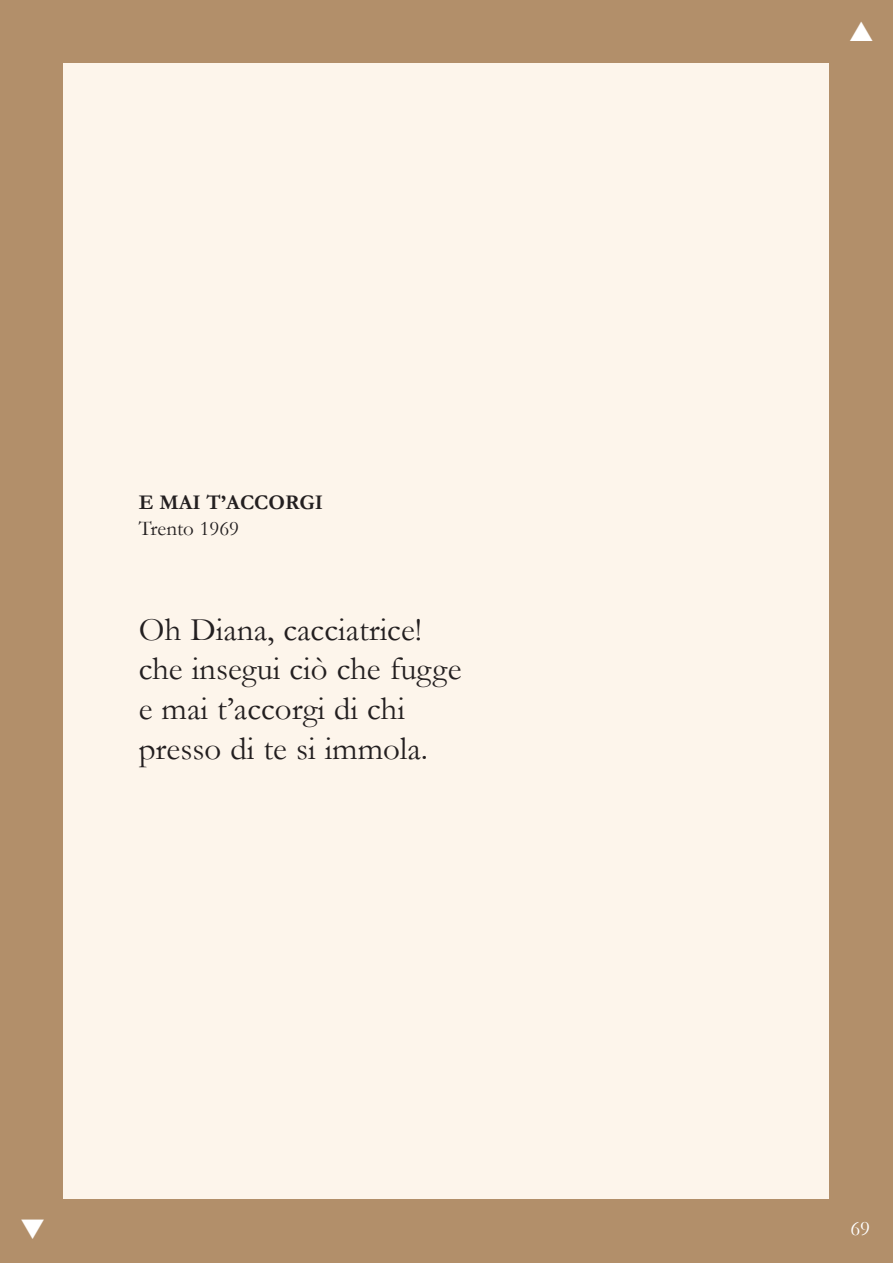
<style>
.page{position:relative;width:893px;height:1263px;background:#fff}
.page>*{position:absolute;margin:0;border:0;box-sizing:border-box;transform-origin:0 0}
.t1{font:33px/39.6px "Garamond";color:#231f20}
.t2{font:700 21px "Garamond";color:#231f20}
.t3{font:21px "Garamond";color:#231f20}
.t4{font:21px "Garamond";color:#fff}
</style>
<div class="page">
<div style="left:0;top:0;width:893px;height:1263px;background:linear-gradient(to right,#b28f6a,#b28f6a)"></div>
<div style="left:64px;top:64px;width:765px;height:1135px;background:#fdf5eb"></div>
<svg style="left:850px;top:21px;width:22px;height:20px"></svg>
<svg style="left:21px;top:1219px;width:23px;height:19px"></svg>
<p class="t2" style="left:139px;top:491px;width:186px">E MAI T’ACCORGI</p>
<p class="t3" style="left:139px;top:517px;width:102px">Trento 1969</p>
<p class="t1" style="left:139px;top:610px;width:324px">Oh Diana, cacciatrice! che insegui ciò che fugge e mai t’accorgi di chi presso di te si immola.</p>
<p class="t4" style="left:850px;top:1217px;width:21px">69</p>
</div>
